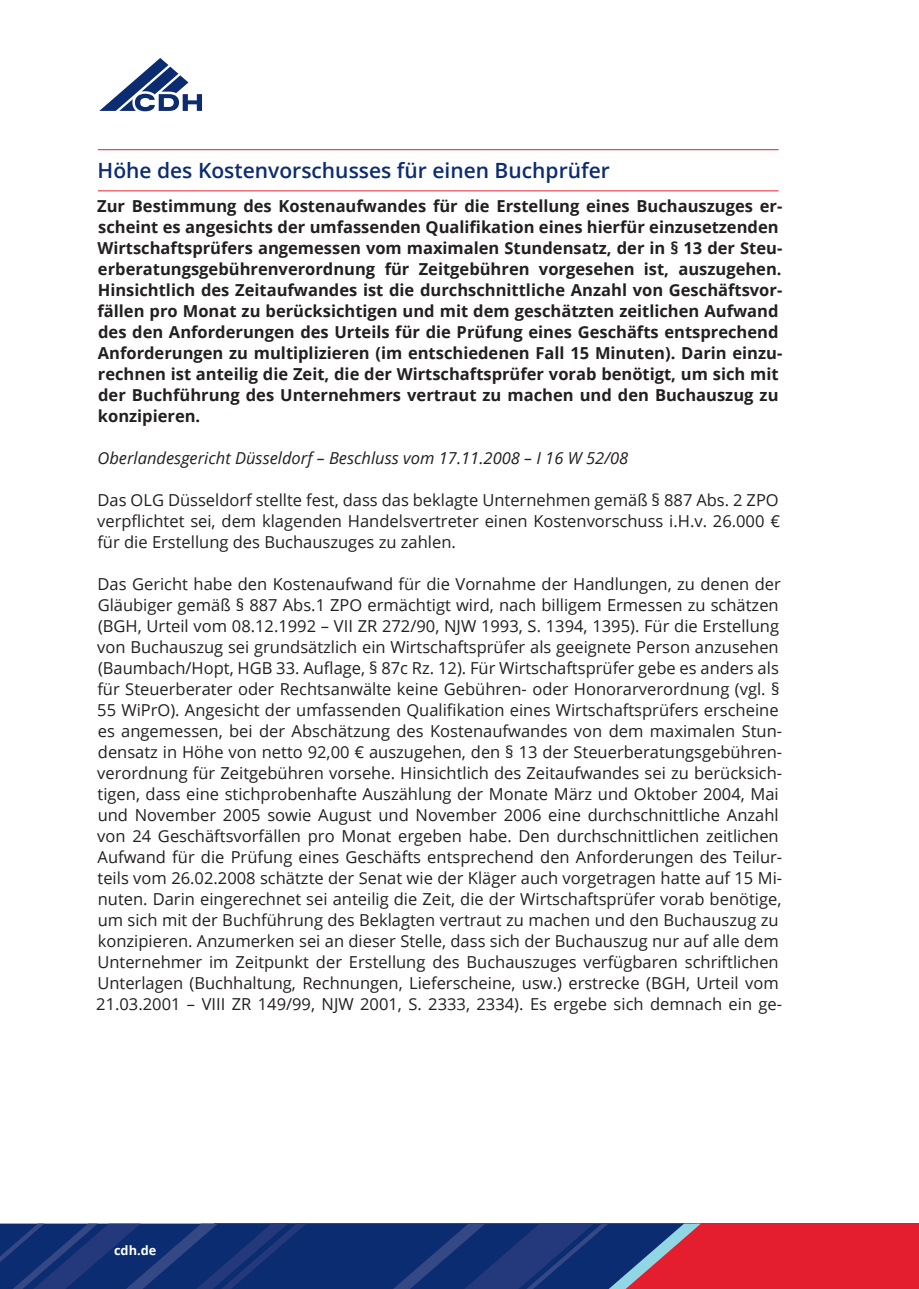
<style>
.page{position:relative;width:919px;height:1289px;background:#fff}
.page>*{position:absolute;margin:0;border:0;box-sizing:border-box;transform-origin:0 0}
.t1{font:600 21px "Open Sans";color:#0c2c72}
.t2{font:16.5px/21px "Open Sans";color:#231f20;text-align:justify}
.t3{font:700 16.5px/21px "Open Sans";color:#231f20}
.t4{font:italic 16.5px "Open Sans";color:#231f20}
.t5{font:700 12.75px "Open Sans";color:#fff}
</style>
<div class="page">
<div style="left:215px;top:1223px;width:703px;height:65px;background:#e41e2e"></div>
<svg style="left:0;top:1223px;width:701px;height:65px"></svg>
<hr style="left:98px;top:149px;width:680px;height:1px;background:#e41e2e">
<hr style="left:98px;top:190px;width:680px;height:1px;background:#e41e2e">
<svg style="left:99px;top:58px;width:103px;height:53px"></svg>
<p class="t1" style="left:98px;top:156px;width:513px">Höhe des Kostenvorschusses für einen Buchprüfer</p>
<p class="t3" style="left:97px;top:195px;width:686px">Zur Bestimmung des Kostenaufwandes für die Erstellung eines Buchauszuges er&shy;scheint es angesichts der umfassenden Qualifikation eines hierfür einzusetzenden Wirtschaftsprüfers angemessen vom maximalen Stundensatz, der in § 13 der Steu&shy;erberatungsgebührenverordnung für Zeitgebühren vorgesehen ist, auszugehen.<br>Hinsichtlich des Zeitaufwandes ist die durchschnittliche Anzahl von Geschäftsvor&shy;fällen pro Monat zu berücksichtigen und mit dem geschätzten zeitlichen Aufwand des den Anforderungen des Urteils für die Prüfung eines Geschäfts entsprechend Anforderungen zu multiplizieren (im entschiedenen Fall 15 Minuten). Darin einzu&shy;rechnen ist anteilig die Zeit, die der Wirtschaftsprüfer vorab benötigt, um sich mit der Buchführung des Unternehmers vertraut zu machen und den Buchauszug zu konzipieren.</p>
<p class="t4" style="left:97px;top:447px;width:532px">Oberlandesgericht Düsseldorf – Beschluss vom 17.11.2008 – I 16 W 52/08</p>
<p class="t2" style="left:97px;top:489px;width:684px">Das OLG Düsseldorf stellte fest, dass das beklagte Unternehmen gemäß § 887 Abs. 2 ZPO verpflichtet sei, dem klagenden Handelsvertreter einen Kostenvorschuss i.H.v. 26.000 € für die Erstellung des Buchauszuges zu zahlen.</p>
<p class="t2" style="left:96px;top:573px;width:687px;text-align:left">Das Gericht habe den Kostenaufwand für die Vornahme der Handlungen, zu denen der Gläubiger gemäß § 887 Abs.1 ZPO ermächtigt wird, nach billigem Ermessen zu schätzen (BGH, Urteil vom 08.12.1992 – VII ZR 272/90, NJW 1993, S. 1394, 1395). Für die Erstellung von Buchauszug sei grundsätzlich ein Wirtschaftsprüfer als geeignete Person anzusehen (Baumbach/Hopt, HGB 33. Auflage, § 87c Rz. 12). Für Wirtschaftsprüfer gebe es anders als für Steuerberater oder Rechtsanwälte keine Gebühren- oder Honorarverordnung (vgl. § 55 WiPrO). Angesicht der umfassenden Qualifikation eines Wirtschaftsprüfers erscheine es angemessen, bei der Abschätzung des Kostenaufwandes von dem maximalen Stun&shy;densatz in Höhe von netto 92,00 € auszugehen, den § 13 der Steuerberatungsgebühren&shy;verordnung für Zeitgebühren vorsehe. Hinsichtlich des Zeitaufwandes sei zu berücksich&shy;tigen, dass eine stichprobenhafte Auszählung der Monate März und Oktober 2004, Mai und November 2005 sowie August und November 2006 eine durchschnittliche Anzahl von 24 Geschäftsvorfällen pro Monat ergeben habe. Den durchschnittlichen zeitlichen Aufwand für die Prüfung eines Geschäfts entsprechend den Anforderungen des Teilur&shy;teils vom 26.02.2008 schätzte der Senat wie der Kläger auch vorgetragen hatte auf 15 Mi&shy;nuten. Darin eingerechnet sei anteilig die Zeit, die der Wirtschaftsprüfer vorab benötige, um sich mit der Buchführung des Beklagten vertraut zu machen und den Buchauszug zu konzipieren. Anzumerken sei an dieser Stelle, dass sich der Buchauszug nur auf alle dem Unternehmer im Zeitpunkt der Erstellung des Buchauszuges verfügbaren schriftlichen Unterlagen (Buchhaltung, Rechnungen, Lieferscheine, usw.) erstrecke (BGH, Urteil vom 21.03.2001 – VIII ZR 149/99, NJW 2001, S. 2333, 2334). Es ergebe sich demnach ein ge-</p>
<p class="t5" style="left:114px;top:1241px;width:44px">cdh.de</p>
</div>
